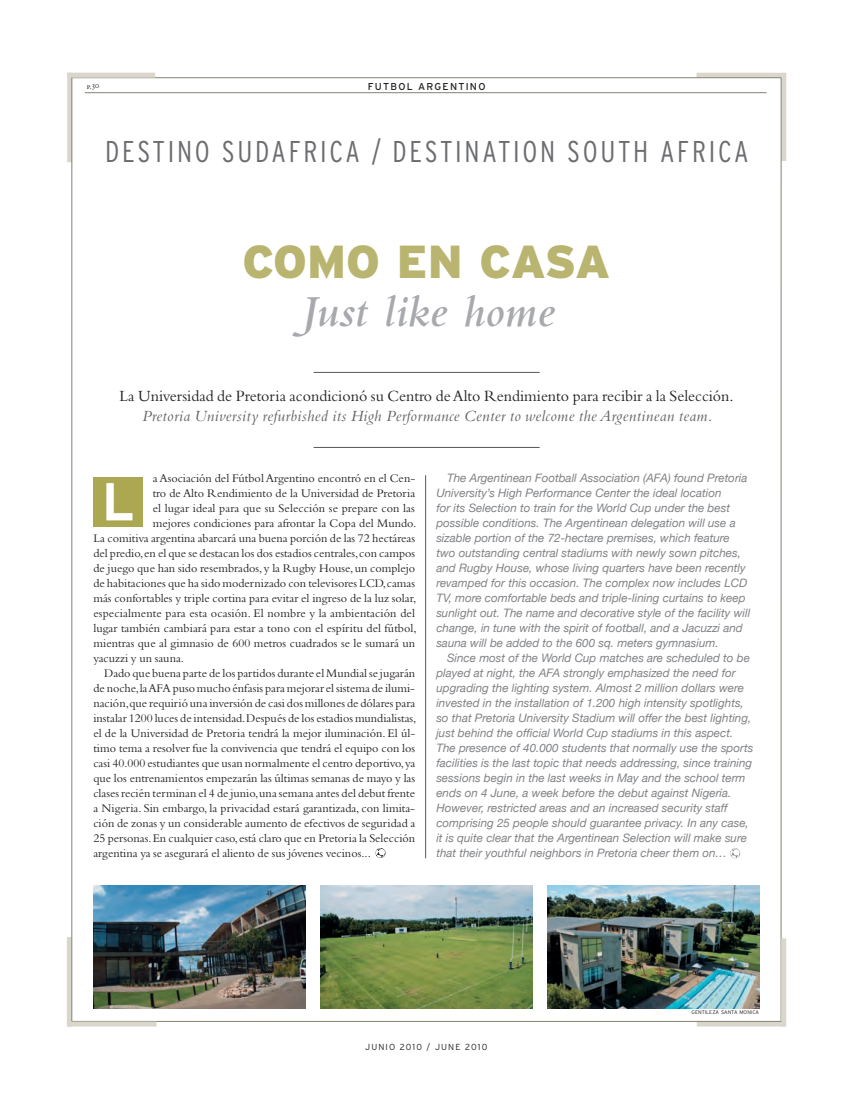
<style>
.page{position:relative;width:851px;height:1099px;background:#fff}
.page>*{position:absolute;margin:0;border:0;box-sizing:border-box;transform-origin:0 0}
.t1{font:italic 600 46.25px/48.2px "Bembo Std";color:#a8a9ad;text-align:center}
.t2{font:300 condensed 30px "Interstate";letter-spacing:.09em;color:#6c6d70}
.t3{font:16.25px/19.5px "Bembo Std";color:#231f20;text-align:center}
.t4{font:12.25px "Bembo Std";color:#231f20}
.t5{font:italic 11.62px "Helvetica Neue";color:#808285}
.t6{font:10px "Interstate";letter-spacing:.125em;color:#231f20}
.t7{font:300 8.75px "Interstate";letter-spacing:.125em;color:#231f20}
.t8{font:8.75px "Bembo Std";color:#231f20}
.t9{font:300 5.25px "Interstate";color:#231f20}
.s1{font-family:"Interstate";font-weight:900;font-style:normal;color:#b9b570}
.s2{font-style:italic;color:#636366}
</style>
<div class="page">
<img style="left:321px;top:885px;width:211px;height:123px">
<div style="left:781px;top:73px;width:5px;height:88px;background:#dad6cc"></div>
<div style="left:696px;top:73px;width:90px;height:5px;background:#dad6cc"></div>
<div style="left:696px;top:1021px;width:88px;height:5px;background:#dad6cc"></div>
<hr style="left:780px;top:78px;width:1px;height:943px;background:#838372">
<hr style="left:70px;top:1021px;width:714px;height:1px;background:#838372">
<hr style="left:85px;top:92px;width:681px;height:1px;background:#838372">
<hr style="left:71px;top:77px;width:710px;height:1px;background:#838372">
<div style="left:68px;top:73px;width:87px;height:5px;background:#dad6cc"></div>
<div style="left:67px;top:73px;width:5px;height:89px;background:#dad6cc"></div>
<div style="left:67px;top:1021px;width:89px;height:5px;background:#dad6cc"></div>
<div style="left:67px;top:937px;width:5px;height:89px;background:#dad6cc"></div>
<hr style="left:72px;top:78px;width:1px;height:943px;background:#838372">
<hr style="left:313px;top:447px;width:226px;height:1px;background:#57585a">
<hr style="left:313px;top:372px;width:226px;height:1px;background:#57585a">
<div style="left:781px;top:938px;width:5px;height:88px;background:#dad6cc"></div>
<hr style="left:425px;top:475px;width:1px;height:383px;background:#57585a">
<img style="left:93px;top:477px;width:50px;height:49px">
<svg style="left:375px;top:848px;width:10px;height:10px"></svg>
<svg style="left:730px;top:848px;width:10px;height:10px"></svg>
<img style="left:94px;top:885px;width:212px;height:123px">
<img style="left:547px;top:885px;width:212px;height:123px">
<p class="t8" style="left:87px;top:80px;width:14px">p.30</p>
<p class="t6" style="left:368px;top:81px;width:119px">FUTBOL ARGENTINO</p>
<p class="t2" style="left:105px;top:135px;width:644px">DESTINO SUDAFRICA / DESTINATION SOUTH AFRICA</p>
<p class="t1" style="left:242px;top:239px;width:369px"><span class="s1">COMO EN CASA<br></span>Just like home</p>
<p class="t3" style="left:119px;top:386px;width:615px">La Universidad de Pretoria acondicionó su Centro de Alto Rendimiento para recibir a la Selección.<br><span class="s2">Pretoria University refurbished its High Performance Center to welcome the Argentinean team.</span></p>
<p class="t4" style="left:153px;top:471px;width:264px">a Asociación del Fútbol Argentino encontró en el Cen-</p>
<p class="t4" style="left:153px;top:486px;width:264px">tro de Alto Rendimiento de la Universidad de Pretoria</p>
<p class="t4" style="left:153px;top:501px;width:264px">el lugar ideal para que su Selección se prepare con las</p>
<p class="t4" style="left:153px;top:516px;width:265px">mejores condiciones para afrontar la Copa del Mundo.</p>
<p class="t4" style="left:93px;top:531px;width:323px">La comitiva argentina abarcará una buena porción de las 72 hectáreas</p>
<p class="t4" style="left:93px;top:546px;width:323px">del predio, en el que se destacan los dos estadios centrales, con campos</p>
<p class="t4" style="left:93px;top:561px;width:323px">de juego que han sido resembrados, y la Rugby House, un complejo</p>
<p class="t4" style="left:93px;top:576px;width:323px">de habitaciones que ha sido modernizado con televisores LCD, camas</p>
<p class="t4" style="left:93px;top:591px;width:324px">más confortables y triple cortina para evitar el ingreso de la luz solar,</p>
<p class="t4" style="left:93px;top:606px;width:323px">especialmente para esta ocasión. El nombre y la ambientación del</p>
<p class="t4" style="left:93px;top:621px;width:324px">lugar también cambiará para estar a tono con el espíritu del fútbol,</p>
<p class="t4" style="left:93px;top:636px;width:323px">mientras que al gimnasio de 600 metros cuadrados se le sumará un</p>
<p class="t4" style="left:93px;top:651px;width:92px">yacuzzi y un sauna.</p>
<p class="t4" style="left:104px;top:666px;width:312px">Dado que buena parte de los partidos durante el Mundial se jugarán</p>
<p class="t4" style="left:93px;top:681px;width:323px">de noche,la AFA puso mucho énfasis para mejorar el sistema de ilumi-</p>
<p class="t4" style="left:93px;top:696px;width:323px">nación,que requirió una inversión de casi dos millones de dólares para</p>
<p class="t4" style="left:93px;top:711px;width:324px">instalar 1200 luces de intensidad. Después de los estadios mundialistas,</p>
<p class="t4" style="left:93px;top:726px;width:323px">el de la Universidad de Pretoria tendrá la mejor iluminación. El úl-</p>
<p class="t4" style="left:93px;top:741px;width:323px">timo tema a resolver fue la convivencia que tendrá el equipo con los</p>
<p class="t4" style="left:93px;top:756px;width:323px">casi 40.000 estudiantes que usan normalmente el centro deportivo, ya</p>
<p class="t4" style="left:93px;top:771px;width:323px">que los entrenamientos empezarán las últimas semanas de mayo y las</p>
<p class="t4" style="left:93px;top:786px;width:323px">clases recién terminan el 4 de junio, una semana antes del debut frente</p>
<p class="t4" style="left:93px;top:800px;width:323px">a Nigeria. Sin embargo, la privacidad estará garantizada, con limita-</p>
<p class="t4" style="left:93px;top:815px;width:323px">ción de zonas y un considerable aumento de efectivos de seguridad a</p>
<p class="t4" style="left:93px;top:830px;width:323px">25 personas. En cualquier caso, está claro que en Pretoria la Selección</p>
<p class="t4" style="left:93px;top:845px;width:279px">argentina ya se asegurará el aliento de sus jóvenes vecinos...</p>
<p class="t5" style="left:447px;top:471px;width:302px">The Argentinean Football Association (AFA) found Pretoria</p>
<p class="t5" style="left:436px;top:486px;width:287px">University’s High Performance Center the ideal location</p>
<p class="t5" style="left:436px;top:501px;width:295px">for its Selection to train for the World Cup under the best</p>
<p class="t5" style="left:436px;top:516px;width:301px">possible conditions. The Argentinean delegation will use a</p>
<p class="t5" style="left:436px;top:531px;width:295px">sizable portion of the 72-hectare premises, which feature</p>
<p class="t5" style="left:436px;top:546px;width:306px">two outstanding central stadiums with newly sown pitches,</p>
<p class="t5" style="left:436px;top:561px;width:311px">and Rugby House, whose living quarters have been recently</p>
<p class="t5" style="left:436px;top:576px;width:312px">revamped for this occasion. The complex now includes LCD</p>
<p class="t5" style="left:436px;top:591px;width:310px">TV, more comfortable beds and triple-lining curtains to keep</p>
<p class="t5" style="left:436px;top:606px;width:315px">sunlight out. The name and decorative style of the facility will</p>
<p class="t5" style="left:436px;top:621px;width:308px">change, in tune with the spirit of football, and a Jacuzzi and</p>
<p class="t5" style="left:436px;top:636px;width:284px">sauna will be added to the 600 sq. meters gymnasium.</p>
<p class="t5" style="left:447px;top:650px;width:304px">Since most of the World Cup matches are scheduled to be</p>
<p class="t5" style="left:436px;top:665px;width:301px">played at night, the AFA strongly emphasized the need for</p>
<p class="t5" style="left:436px;top:680px;width:309px">upgrading the lighting system. Almost 2 million dollars were</p>
<p class="t5" style="left:436px;top:695px;width:309px">invested in the installation of 1.200 high intensity spotlights,</p>
<p class="t5" style="left:436px;top:710px;width:316px">so that Pretoria University Stadium will offer the best lighting,</p>
<p class="t5" style="left:436px;top:725px;width:298px">just behind the official World Cup stadiums in this aspect.</p>
<p class="t5" style="left:436px;top:740px;width:318px">The presence of 40.000 students that normally use the sports</p>
<p class="t5" style="left:436px;top:755px;width:317px">facilities is the last topic that needs addressing, since training</p>
<p class="t5" style="left:436px;top:770px;width:310px">sessions begin in the last weeks in May and the school term</p>
<p class="t5" style="left:436px;top:785px;width:296px">ends on 4 June, a week before the debut against Nigeria.</p>
<p class="t5" style="left:436px;top:800px;width:292px">However, restricted areas and an increased security staff</p>
<p class="t5" style="left:436px;top:815px;width:314px">comprising 25 people should guarantee privacy. In any case,</p>
<p class="t5" style="left:436px;top:830px;width:312px">it is quite clear that the Argentinean Selection will make sure</p>
<p class="t5" style="left:436px;top:845px;width:292px">that their youthful neighbors in Pretoria cheer them on…</p>
<p class="t9" style="left:691px;top:1009px;width:69px">GENTILEZA SANTA MONICA</p>
<p class="t7" style="left:365px;top:1042px;width:123px">JUNIO 2010 / JUNE 2010</p>
</div>
